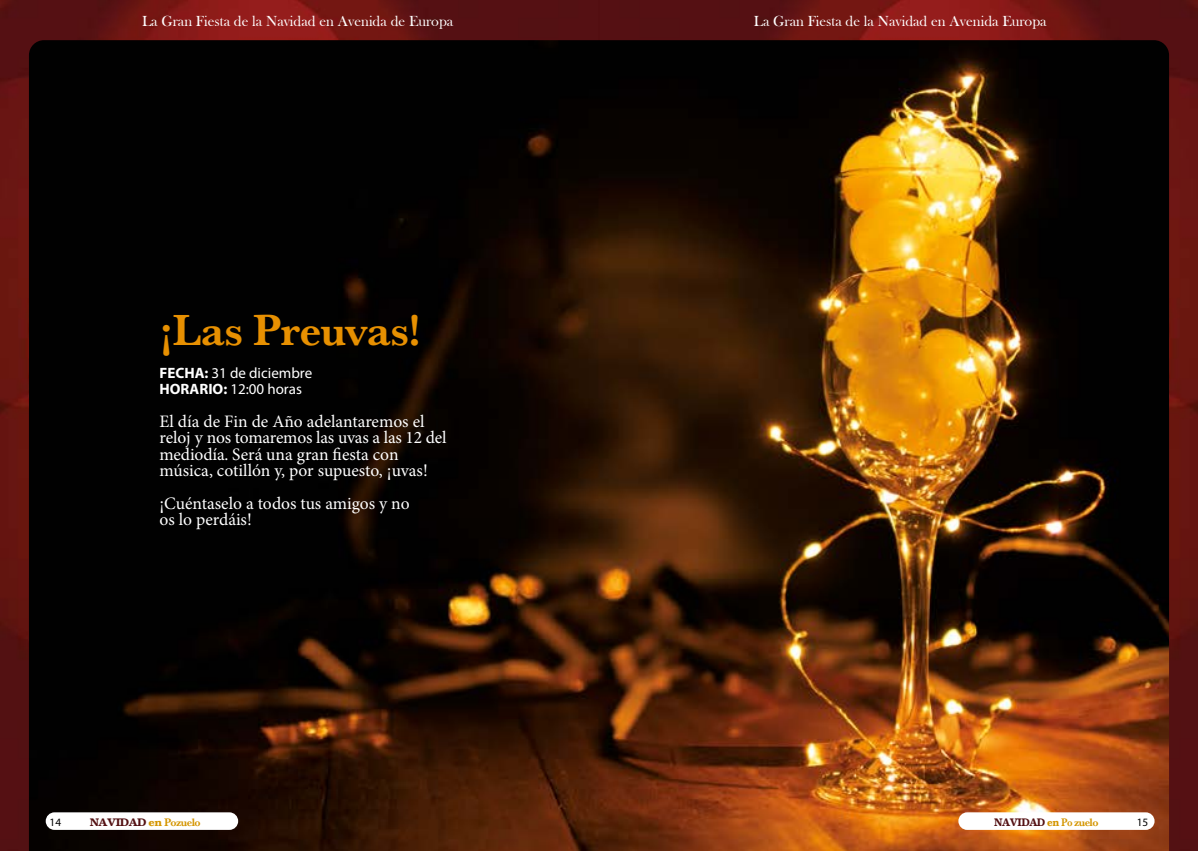
<style>
.page{position:relative;width:1198px;height:851px;background:#fff}
.page>*{position:absolute;margin:0;border:0;box-sizing:border-box;transform-origin:0 0}
.t1{font:700 45px "Baskerville URW";letter-spacing:-.015em;color:#e79001}
.t2{font:17.5px/16.4px "Minion Pro";letter-spacing:-.005em;color:#fff}
.t3{font:15px "Bask Old Face";color:#fff}
.t4{font:15px/16.4px "Myriad Pro";color:#fff}
.t5{font:700 11.25px "Baskerville";letter-spacing:-.05em;color:#531012}
.t6{font:700 11.25px "Baskerville";letter-spacing:-.05em;color:#531012;scale:.9 1}
.t7{font:11.25px "Myriad Pro";color:#000}
.s1{font-weight:700}
.s2{color:#d49500}
.s3{font-family:"Baskerville URW";color:#d49500}
</style>
<div class="page">
<img style="left:0;top:0;width:1198px;height:850px">
<div style="left:958px;top:812px;width:196px;height:17px;background:#fff;border-radius:9px"></div>
<div style="left:46px;top:812px;width:192px;height:17px;background:#fff;border-radius:9px"></div>
<p class="t3" style="left:142px;top:12px;width:313px">La Gran Fiesta de la Navidad en Avenida de Europa</p>
<p class="t3" style="left:754px;top:12px;width:294px">La Gran Fiesta de la Navidad en Avenida Europa</p>
<h1 class="t1" style="left:159px;top:298px;width:263px">¡Las Preuvas!</h1>
<p class="t4" style="left:159px;top:365px;width:154px"><span class="s1">FECHA:</span> 31 de diciembre<br><span class="s1">HORARIO:</span> 12:00 horas</p>
<p class="t2" style="left:159px;top:413px;width:288px">El día de Fin de Año adelantaremos el reloj y nos tomaremos las uvas a las 12 del mediodía. Será una gran fiesta con música, cotillón y, por supuesto, ¡uvas!</p>
<p class="t2" style="left:159px;top:495px;width:252px">¡Cuéntaselo a todos tus amigos y no os lo perdáis!</p>
<p class="t5" style="left:90px;top:815px;width:112px">NAVIDAD <span class="s2">en</span> <span class="s3">Pozuelo</span></p>
<p class="t6" style="left:994px;top:815px;width:117px">NAVIDAD <span class="s2">en</span> <span class="s3">Po zuelo</span></p>
<p class="t7" style="left:50px;top:815px;width:13px">14</p>
<p class="t7" style="left:1136px;top:815px;width:13px">15</p>
</div>
